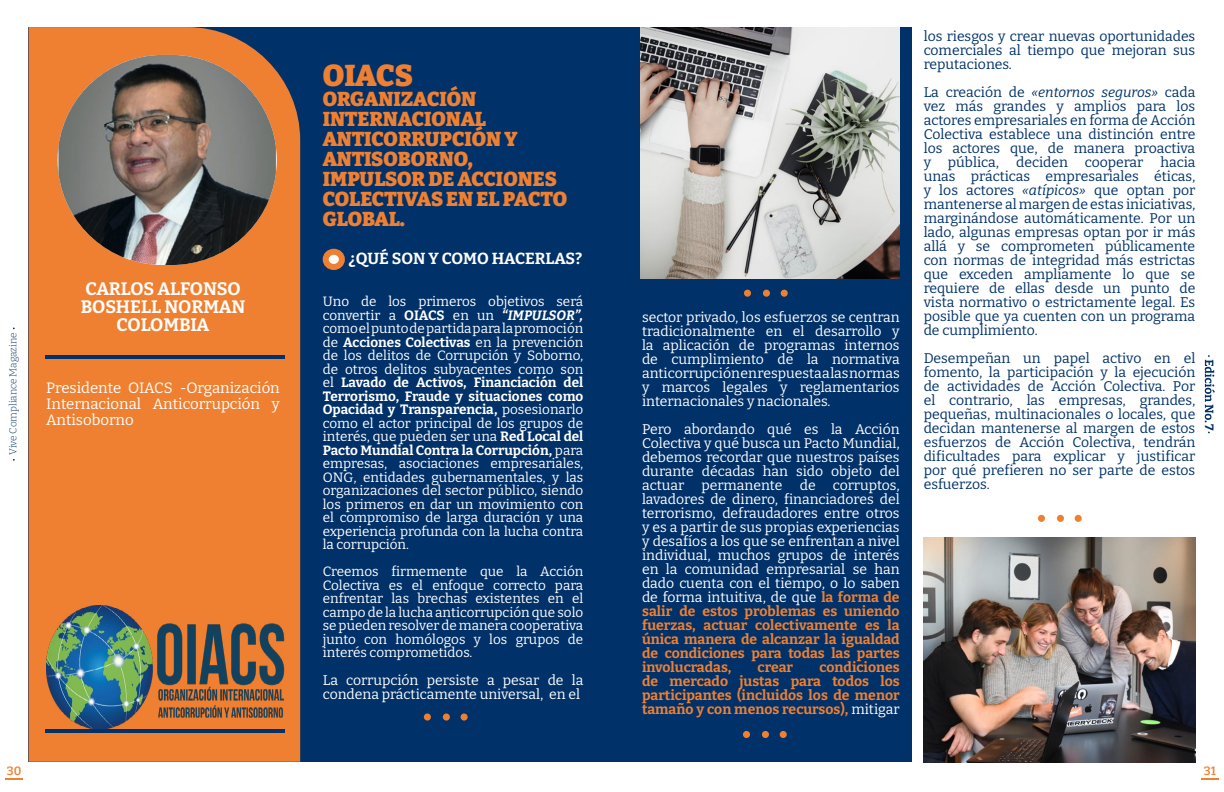
<style>
.page{position:relative;width:1224px;height:792px;background:#fff}
.page>*{position:absolute;margin:0;border:0;box-sizing:border-box;transform-origin:0 0}
.t1{font:900 30px "Bitter";letter-spacing:-.005em;color:#ef8031}
.t2{font:900 20px/20px "Bitter";color:#ef8031}
.t3{font:700 18px/18px "Bitter";letter-spacing:-.005em;color:#fff;text-align:center}
.t4{font:700 16px "Bitter";color:#fff}
.t5{font:15px/16px "Bitter";color:#fff;text-align:justify}
.t6{font:14px/14px "Bitter";color:#003169;text-align:justify}
.t7{font:14px/14px "Bitter";color:#fff;text-align:justify}
.t8{font:700 14px/14px "Bitter";color:#ef8031;text-align:justify}
.t9{font:13.5px/13.5px "Bitter";color:#fff;text-align:justify}
.t10{font:600 12px "Bitter";color:#ef8031}
.t11{font:700 12px "Bitter";color:#003169}
.t12{font:300 10px "Bitter";color:#003169}
.s1{font-weight:700}
.s2{font-weight:700;font-style:italic}
.s3{font-weight:700;color:#ef8031}
.s4{font-weight:400;color:#fff}
.s5{font-style:italic}
</style>
<div class="page">
<svg style="left:1201px;top:778px;width:18px;height:2px"></svg>
<svg style="left:6px;top:778px;width:17px;height:2px"></svg>
<div style="left:29px;top:27px;width:883px;height:735px;background:#003169"></div>
<div style="left:29px;top:27px;width:271px;height:735px;background:#ef8031"></div>
<hr style="left:45px;top:729px;width:240px;height:4px;background:#003169">
<hr style="left:45px;top:355px;width:240px;height:4px;background:#003169">
<img style="left:640px;top:28px;width:259px;height:251px">
<div style="left:744px;top:290px;width:7px;height:7px;background:#ef8031;border-radius:50%"></div>
<div style="left:763px;top:290px;width:7px;height:7px;background:#ef8031;border-radius:50%"></div>
<div style="left:781px;top:290px;width:7px;height:7px;background:#ef8031;border-radius:50%"></div>
<div style="left:1038px;top:515px;width:7px;height:7px;background:#ef8031;border-radius:50%"></div>
<div style="left:1057px;top:515px;width:7px;height:7px;background:#ef8031;border-radius:50%"></div>
<div style="left:1075px;top:515px;width:7px;height:7px;background:#ef8031;border-radius:50%"></div>
<div style="left:424px;top:713px;width:7px;height:8px;background:#ef8031;border-radius:50%"></div>
<div style="left:443px;top:713px;width:7px;height:8px;background:#ef8031;border-radius:50%"></div>
<div style="left:461px;top:713px;width:7px;height:8px;background:#ef8031;border-radius:50%"></div>
<img style="left:924px;top:538px;width:271px;height:224px">
<div style="left:743px;top:731px;width:7px;height:7px;background:#ef8031;border-radius:50%"></div>
<div style="left:762px;top:731px;width:7px;height:7px;background:#ef8031;border-radius:50%"></div>
<div style="left:780px;top:731px;width:7px;height:7px;background:#ef8031;border-radius:50%"></div>
<img style="left:58px;top:55px;width:218px;height:210px">
<div style="left:326px;top:252px;width:16px;height:15px;background:#fff;border-radius:50%"></div>
<div style="left:323px;top:249px;width:22px;height:21px;border:6px solid #ef8031;border-radius:50%"></div>
<img style="left:46px;top:606px;width:240px;height:123px">
<svg style="left:1205px;top:355px;width:10px;height:67px"></svg>
<p class="t12" style="left:7px;top:455px;width:124px;rotate:-90deg">Vive Compliance Magazine</p>
<p class="t3" style="left:81px;top:280px;width:166px">CARLOS ALFONSO<br>BOSHELL NORMAN<br>COLOMBIA</p>
<p class="t5" style="left:46px;top:380px;width:235px">Presidente OIACS -Organización Internacional Anticorrupción y Antisoborno</p>
<h1 class="t1" style="left:323px;top:56px;width:92px">OIACS</h1>
<h2 class="t2" style="left:323px;top:88px;width:246px">ORGANIZACIÓN<br>INTERNACIONAL<br>ANTICORRUPCIÓN Y<br>ANTISOBORNO,<br>IMPULSOR DE ACCIONES<br>COLECTIVAS EN EL PACTO<br>GLOBAL.</h2>
<p class="t4" style="left:349px;top:248px;width:235px">¿QUÉ SON Y COMO HACERLAS?</p>
<p class="t9" style="left:323px;top:295px;width:262px">Uno de los primeros objetivos será convertir a <span class="s1">OIACS</span> en un <span class="s2">“IMPULSOR”, </span>como el punto de partida para la promoción de <span class="s1">Acciones Colectivas</span> en la prevención de los delitos de Corrupción y Soborno, de otros delitos subyacentes como son el <span class="s1">Lavado de Activos, Financiación del Terrorismo, Fraude y situaciones como Opacidad y Transparencia,</span> posesionarlo como el actor principal de los grupos de interés, que pueden ser una <span class="s1">Red Local del Pacto Mundial Contra la Corrupción,</span> para empresas, asociaciones empresariales, ONG, entidades gubernamentales, y las organizaciones del sector público, siendo los primeros en dar un movimiento con el compromiso de larga duración y una experiencia profunda con la lucha contra la corrupción.</p>
<p class="t9" style="left:323px;top:565px;width:262px">Creemos firmemente que la Acción Colectiva es el enfoque correcto para enfrentar las brechas existentes en el campo de la lucha anticorrupción que solo se pueden resolver de manera cooperativa junto con homólogos y los grupos de interés comprometidos.</p>
<p class="t7" style="left:323px;top:673px;width:262px">La corrupción persiste a pesar de la condena prácticamente universal, en el</p>
<p class="t7" style="left:642px;top:310px;width:259px">sector privado, los esfuerzos se centran tradicionalmente en el desarrollo y la aplicación de programas internos de cumplimiento de la normativa anticorrupción en respuesta a las normas y marcos legales y reglamentarios internacionales y nacionales.</p>
<p class="t7" style="left:642px;top:422px;width:259px">Pero abordando qué es la Acción Colectiva y qué busca un Pacto Mundial, debemos recordar que nuestros países durante décadas han sido objeto del actuar permanente de corruptos, lavadores de dinero, financiadores del terrorismo, defraudadores entre otros y es a partir de sus propias experiencias y desafíos a los que se enfrentan a nivel individual, muchos grupos de interés en la comunidad empresarial se han dado cuenta con el tiempo, o lo saben de forma intuitiva, de que <span class="s3">la forma de salir de estos problemas es uniendo fuerzas, actuar colectivamente es la única manera de alcanzar la igualdad de condiciones para todas las partes involucradas,</span></p>
<p class="t8" style="left:642px;top:660px;width:259px;text-indent:177px">condiciones de mercado justas para todos los participantes (incluidos los de menor tamaño y con menos recursos), <span class="s4">mitigar</span></p>
<p class="t8" style="left:758px;top:660px;width:37px">crear</p>
<p class="t6" style="left:924px;top:28px;width:273px">los riesgos y crear nuevas oportunidades comerciales al tiempo que mejoran sus reputaciones.</p>
<p class="t6" style="left:924px;top:84px;width:273px">La creación de <span class="s5">«entornos seguros»</span> cada vez más grandes y amplios para los actores empresariales en forma de Acción Colectiva establece una distinción entre los actores que, de manera proactiva y pública, deciden cooperar hacia unas prácticas empresariales éticas, y los actores <span class="s5">«atípicos»</span> que optan por mantenerse al margen de estas iniciativas, marginándose automáticamente. Por un lado, algunas empresas optan por ir más allá y se comprometen públicamente con normas de integridad más estrictas que exceden ampliamente lo que se requiere de ellas desde un punto de vista normativo o estrictamente legal. Es posible que ya cuenten con un programa de cumplimiento.</p>
<p class="t6" style="left:924px;top:350px;width:273px">Desempeñan un papel activo en el fomento, la participación y la ejecución de actividades de Acción Colectiva. Por el contrario, las empresas, grandes, pequeñas, multinacionales o locales, que decidan mantenerse al margen de estos esfuerzos de Acción Colectiva, tendrán dificultades para explicar y justificar por qué prefieren no ser parte de estos esfuerzos.</p>
<p class="t11" style="left:1217px;top:424px;width:8px;rotate:90deg">7</p>
<p class="t10" style="left:7px;top:763px;width:16px">30</p>
<p class="t10" style="left:1204px;top:763px;width:13px">31</p>
</div>
